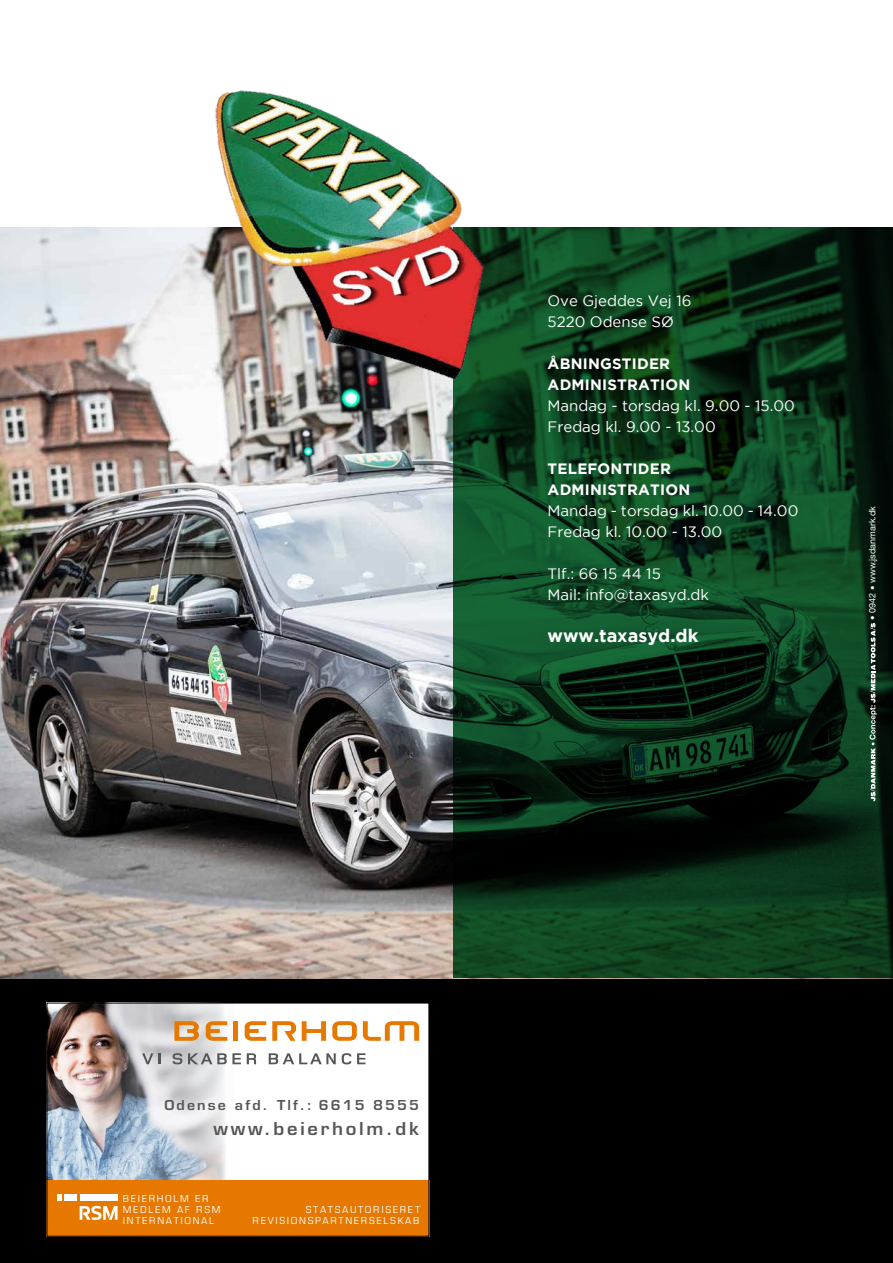
<style>
.page{position:relative;width:893px;height:1263px;background:#fff}
.page>*{position:absolute;margin:0;border:0;box-sizing:border-box;transform-origin:0 0}
.t1{font:700 18px "Gotham";color:#fff}
.t2{font:600 17.4px "Eurostile LT Std";letter-spacing:.15em;color:#565656;scale:1.06 1}
.t3{font:15px/21px "Gotham";color:#fff}
.t4{font:700 15px/21px "Gotham";letter-spacing:.015em;color:#fff}
.t5{font:600 13.35px "Eurostile LT Std";letter-spacing:.15em;color:#565656;scale:1.06 1}
.t6{font:condensed 9.6px/10.8px "Eurostile LT Std";letter-spacing:.15em;color:#fff;scale:1.12 1}
.t7{font:9px "Helvetica Neue LT Std";color:#fff}
</style>
<div class="page">
<div style="left:0;top:978px;width:893px;height:285px;background:#000"></div>
<img style="left:0;top:227px;width:453px;height:751px">
<svg style="left:453px;top:227px;width:440px;height:751px;background:#0b351a"></svg>
<div style="left:47px;top:1003px;width:382px;height:233px;background:#fff"></div>
<img style="left:49px;top:1005px;width:185px;height:175px">
<svg style="left:174px;top:1021px;width:25px;height:20px"></svg>
<div style="left:233px;top:1021px;width:5px;height:20px;background:#e67800"></div>
<svg style="left:302px;top:1021px;width:24px;height:20px"></svg>
<svg style="left:332px;top:1021px;width:25px;height:20px"></svg>
<svg style="left:363px;top:1021px;width:56px;height:20px"></svg>
<svg style="left:206px;top:1021px;width:21px;height:20px"></svg>
<svg style="left:245px;top:1021px;width:21px;height:20px"></svg>
<svg style="left:272px;top:1021px;width:24px;height:20px"></svg>
<svg style="left:142px;top:1053px;width:18px;height:11px"></svg>
<svg style="left:173px;top:1053px;width:9px;height:11px"></svg>
<svg style="left:188px;top:1053px;width:53px;height:11px"></svg>
<svg style="left:247px;top:1053px;width:9px;height:11px"></svg>
<svg style="left:269px;top:1053px;width:67px;height:11px"></svg>
<svg style="left:342px;top:1053px;width:9px;height:11px"></svg>
<svg style="left:357px;top:1053px;width:8px;height:11px"></svg>
<div style="left:47px;top:1180px;width:382px;height:56px;background:#e67800"></div>
<div style="left:80px;top:1195px;width:38px;height:6px;background:#fff"></div>
<svg style="left:57px;top:1195px;width:5px;height:6px"></svg>
<div style="left:65px;top:1195px;width:12px;height:6px;background:#fff"></div>
<svg style="left:80px;top:1206px;width:38px;height:14px"></svg>
<svg style="left:870px;top:623px;width:7px;height:178px"></svg>
<img style="left:200px;top:90px;width:310px;height:326px">
<p class="t3" style="left:547px;top:290px;width:145px">Ove Gjeddes Vej 16<br>5220 Odense SØ</p>
<p class="t4" style="left:548px;top:353px;width:144px">ÅBNINGSTIDER<br>ADMINISTRATION</p>
<p class="t3" style="left:547px;top:395px;width:249px">Mandag - torsdag kl. 9.00 - 15.00<br>Fredag kl. 9.00 - 13.00</p>
<p class="t4" style="left:548px;top:458px;width:144px">TELEFONTIDER<br>ADMINISTRATION</p>
<p class="t3" style="left:547px;top:500px;width:252px">Mandag - torsdag kl. 10.00 - 14.00<br>Fredag kl. 10.00 - 13.00</p>
<p class="t3" style="left:547px;top:563px;width:163px">Tlf.: 66 15 44 15<br>Mail: info@taxasyd.dk</p>
<p class="t1" style="left:547px;top:626px;width:152px">www.taxasyd.dk</p>
<p class="t7" style="left:867px;top:620px;width:115px;rotate:-90deg">• 0942 • www.jsdanmark.dk</p>
<p class="t5" style="left:164px;top:1097px;width:242px">Odense afd. Tlf.: 6615 8555</p>
<p class="t2" style="left:213px;top:1118px;width:195px">www.beierholm.dk</p>
<p class="t6" style="left:123px;top:1193px;width:89px">BEIERHOLM ER<br>MEDLEM AF RSM<br>INTERNATIONAL</p>
<p class="t6" style="left:253px;top:1204px;width:151px;text-align:right">STATSAUTORISERET<br>REVISIONSPARTNERSELSKAB</p>
</div>
